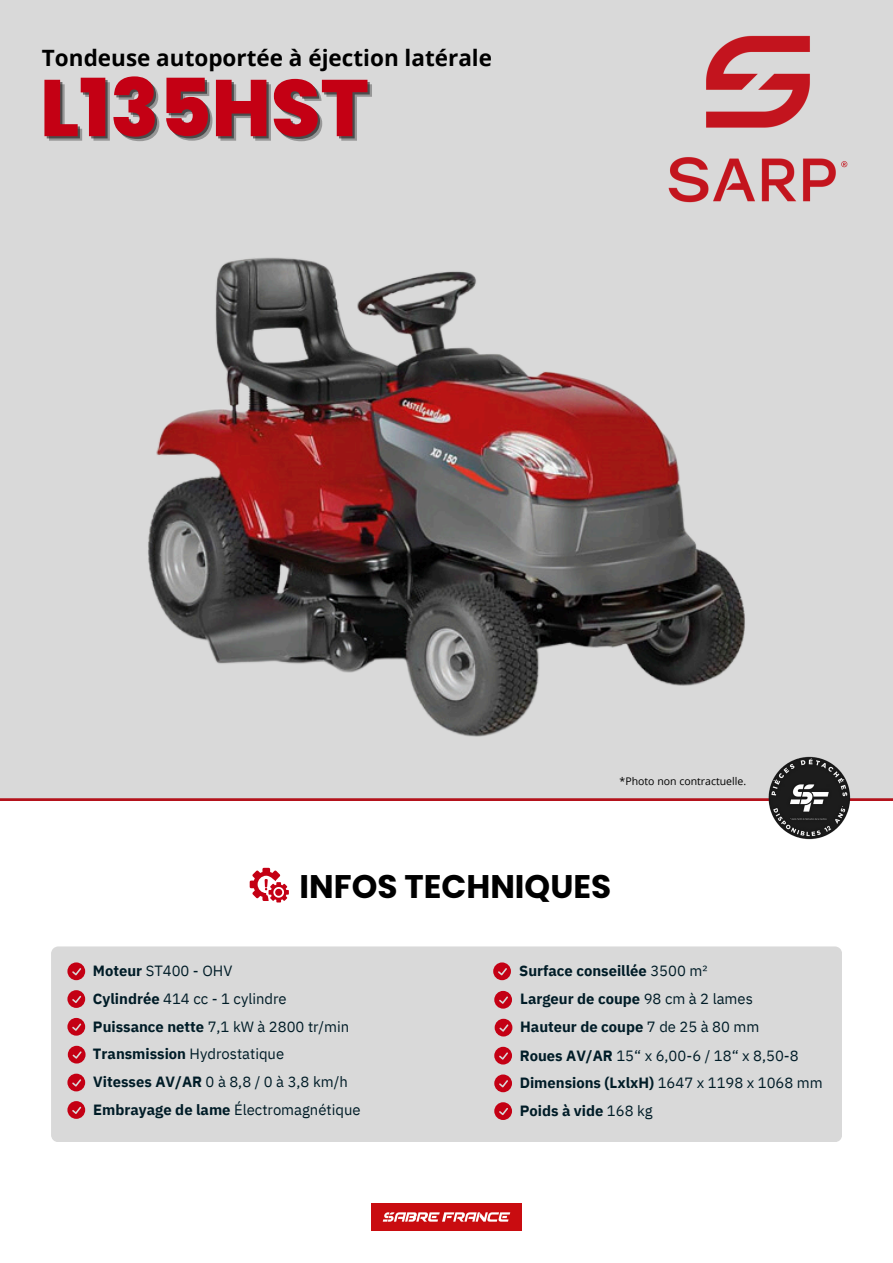
<style>
.page{position:relative;width:893px;height:1263px;background:#fff}
.page>*{position:absolute;margin:0;border:0;box-sizing:border-box;transform-origin:0 0}
.t1{font:800 80.03px "Poppins";color:#c40014}
.t2{font:700 32.7px "Poppins";color:#000}
.t3{font:700 22.5px "Open Sans";color:#000}
.t4{font:14.85px "IBM Plex Sans";color:#001c27}
.t5{font:700 14.85px "IBM Plex Sans";color:#001c27}
.t6{font:10.5px "Open Sans";color:#000}
.s1{font-weight:700}
.s2{font-weight:400}
</style>
<div class="page">
<div style="left:0;top:0;width:893px;height:799px;background:#d9d9d9"></div>
<div style="left:51px;top:946px;width:791px;height:196px;background:#d9d9d9"></div>
<svg style="left:67px;top:962px;width:18px;height:18px"></svg>
<svg style="left:67px;top:990px;width:18px;height:18px"></svg>
<svg style="left:67px;top:1018px;width:18px;height:18px"></svg>
<svg style="left:68px;top:1046px;width:18px;height:17px"></svg>
<svg style="left:67px;top:1074px;width:18px;height:17px"></svg>
<svg style="left:67px;top:1101px;width:18px;height:18px"></svg>
<svg style="left:493px;top:962px;width:18px;height:18px"></svg>
<svg style="left:494px;top:991px;width:18px;height:17px"></svg>
<svg style="left:494px;top:1019px;width:18px;height:17px"></svg>
<svg style="left:494px;top:1047px;width:18px;height:17px"></svg>
<svg style="left:494px;top:1074px;width:18px;height:18px"></svg>
<svg style="left:494px;top:1102px;width:18px;height:18px"></svg>
<img style="left:706px;top:35px;width:142px;height:147px">
<img style="left:371px;top:1203px;width:151px;height:28px">
<img style="left:148px;top:109px;width:685px;height:759px">
<svg style="left:0;top:798px;width:893px;height:3px;background:#b7232b"></svg>
<img style="left:765px;top:756px;width:87px;height:85px">
<svg style="left:250px;top:868px;width:39px;height:34px"></svg>
<p class="t3" style="left:42px;top:42px;width:452px">Tondeuse autoportée à éjection latérale</p>
<p class="t1" style="left:40px;top:52px;width:330px">L135HST</p>
<p class="t6" style="left:619px;top:774px;width:128px">*Photo non contractuelle.</p>
<p class="t2" style="left:299px;top:863px;width:313px">INFOS TECHNIQUES</p>
<h3 class="t4" style="left:93px;top:961px;width:141px"><span class="s1">Moteur</span> ST400 - OHV</h3>
<h1 class="t4" style="left:93px;top:988px;width:195px"><span class="s1">Cylindrée</span> 414 cc - 1 cylindre</h1>
<p class="t4" style="left:93px;top:1016px;width:258px"><span class="s1">Puissance nette</span> 7,1 kW à 2800 tr/min</p>
<p class="t4" style="left:93px;top:1044px;width:193px"><span class="s1">Transmission</span> Hydrostatique</p>
<p class="t4" style="left:93px;top:1072px;width:256px"><span class="s1">Vitesses AV/AR</span> 0 à 8,8 / 0 à 3,8 km/h</p>
<p class="t4" style="left:93px;top:1099px;width:269px"><span class="s1">Embrayage de lame</span> Électromagnétique</p>
<h2 class="t5" style="left:519px;top:961px;width:190px">Surface conseillée <span class="s2">3500 m²</span></h2>
<p class="t5" style="left:520px;top:989px;width:234px">Largeur de coupe <span class="s2">98 cm à 2 lames</span></p>
<p class="t5" style="left:520px;top:1017px;width:241px">Hauteur de coupe <span class="s2">7 de 25 à 80 mm</span></p>
<p class="t4" style="left:520px;top:1045px;width:280px"><span class="s1">Roues AV/AR</span> 15“ x 6,00-6 / 18“ x 8,50-8</p>
<p class="t5" style="left:520px;top:1073px;width:304px">Dimensions (LxlxH) <span class="s2">1647 x 1198 x 1068 mm</span></p>
<p class="t5" style="left:520px;top:1100px;width:134px">Poids à vide <span class="s2">168 kg</span></p>
</div>
